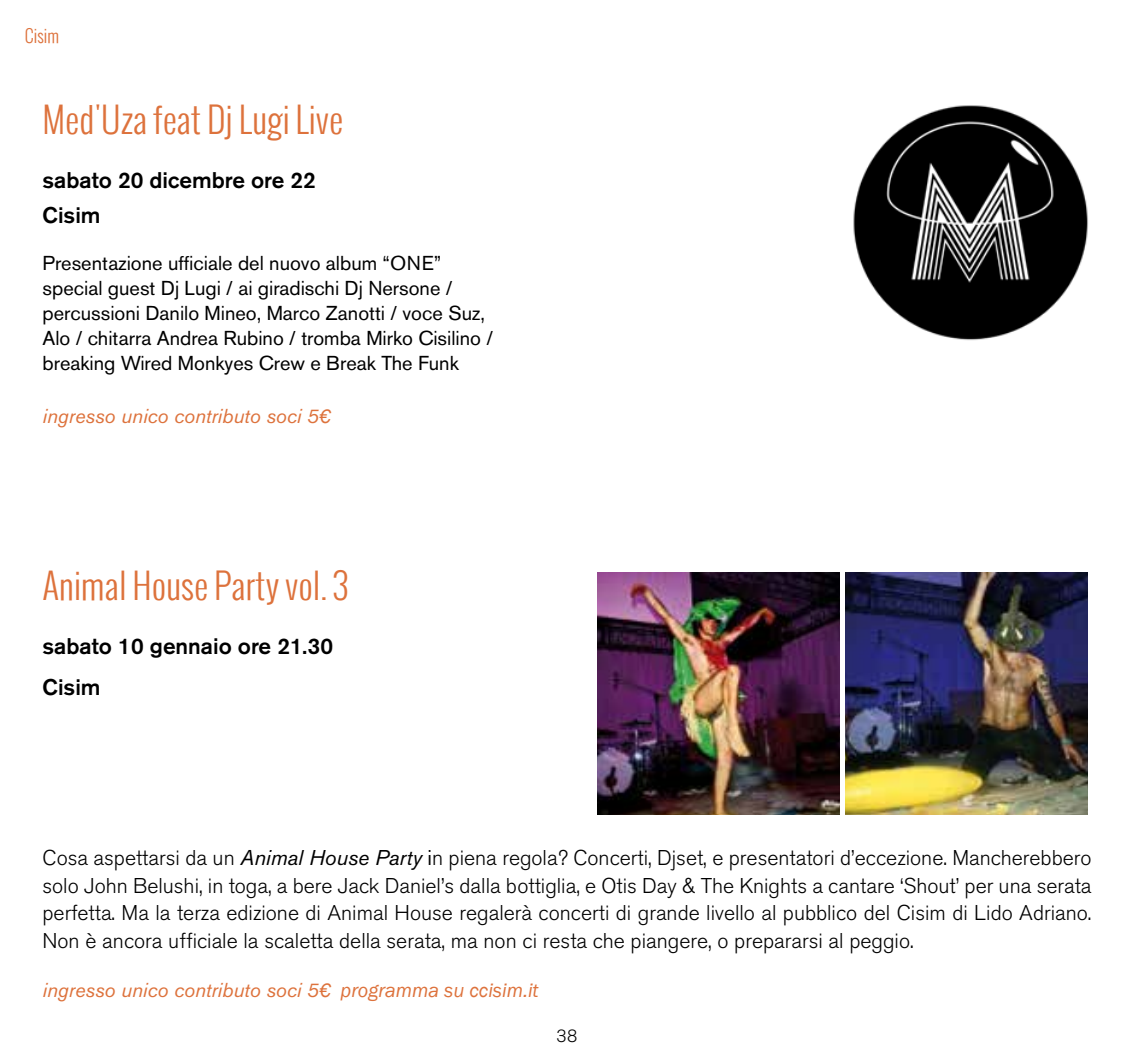
<style>
.page{position:relative;width:1134px;height:1063px;background:#fff}
.page>*{position:absolute;margin:0;border:0;box-sizing:border-box;transform-origin:0 0}
.t1{font:300 35px "Oswald";color:#dd723c}
.t2{font:500 22.5px "Akzidenz Grotesk BE";color:#000}
.t3{font:300 21.25px/27.5px "Akzidenz Grotesk BE";color:#000;text-align:justify}
.t4{font:20px/25px "Akzidenz Grotesk BE";color:#000}
.t5{font:italic 20px "Akzidenz Grotesk BE";color:#dd723c}
.t6{font:300 17.5px "Oswald";color:#dd723c}
.t7{font:300 17.5px "Akzidenz Grotesk BE";color:#000}
.s1{font-family:"Franklin Gothic"}
.s2{font-weight:400;font-style:italic}
.s3{font-weight:400}
</style>
<div class="page">
<img style="left:853px;top:105px;width:235px;height:236px">
<img style="left:597px;top:572px;width:243px;height:243px">
<img style="left:845px;top:572px;width:243px;height:243px">
<p class="t6" style="left:25px;top:27px;width:36px">Cisim</p>
<h1 class="t1" style="left:43px;top:104px;width:302px">Med'Uza feat Dj Lugi Live</h1>
<p class="t2" style="left:43px;top:166px;width:275px">sabato 20 dicembre ore 22</p>
<p class="t2" style="left:43px;top:202px;width:60px">Cisim</p>
<p class="t4" style="left:43px;top:251px;width:452px">Presentazione ufficiale del nuovo album “ONE” special guest Dj Lugi / ai giradischi Dj Nersone / percussioni Danilo Mineo, Marco Zanotti / voce Suz, Alo / chitarra Andrea Rubino / tromba Mirko Cisilino / breaking Wired Monkyes Crew e Break The Funk</p>
<p class="t5" style="left:43px;top:404px;width:290px">ingresso unico contributo soci 5<span class="s1">€</span></p>
<h1 class="t1" style="left:43px;top:570px;width:308px">Animal House Party vol. 3</h1>
<p class="t2" style="left:43px;top:632px;width:292px">sabato 10 gennaio ore 21.30</p>
<p class="t2" style="left:43px;top:673px;width:60px">Cisim</p>
<p class="t3" style="left:43px;top:845px;width:1050px">Cosa aspettarsi da un <span class="s2">Animal House Party</span> <span class="s3">i</span>n piena regola? Concerti, Djset, e presentatori d’eccezione. Mancherebbero solo John Belushi, in toga, a bere Jack Daniel’s dalla bottiglia, e Otis Day &amp; The Knights a cantare ‘Shout’ per una serata perfetta. Ma la terza edizione di Animal House regalerà concerti di grande livello al pubblico del Cisim di Lido Adriano.<br>Non è ancora ufficiale la scaletta della serata, ma non ci resta che piangere, o prepararsi al peggio.</p>
<p class="t5" style="left:43px;top:978px;width:498px">ingresso unico contributo soci 5<span class="s1">€ programma su ccisim.it</span></p>
<p class="t7" style="left:557px;top:1026px;width:22px">38</p>
</div>
